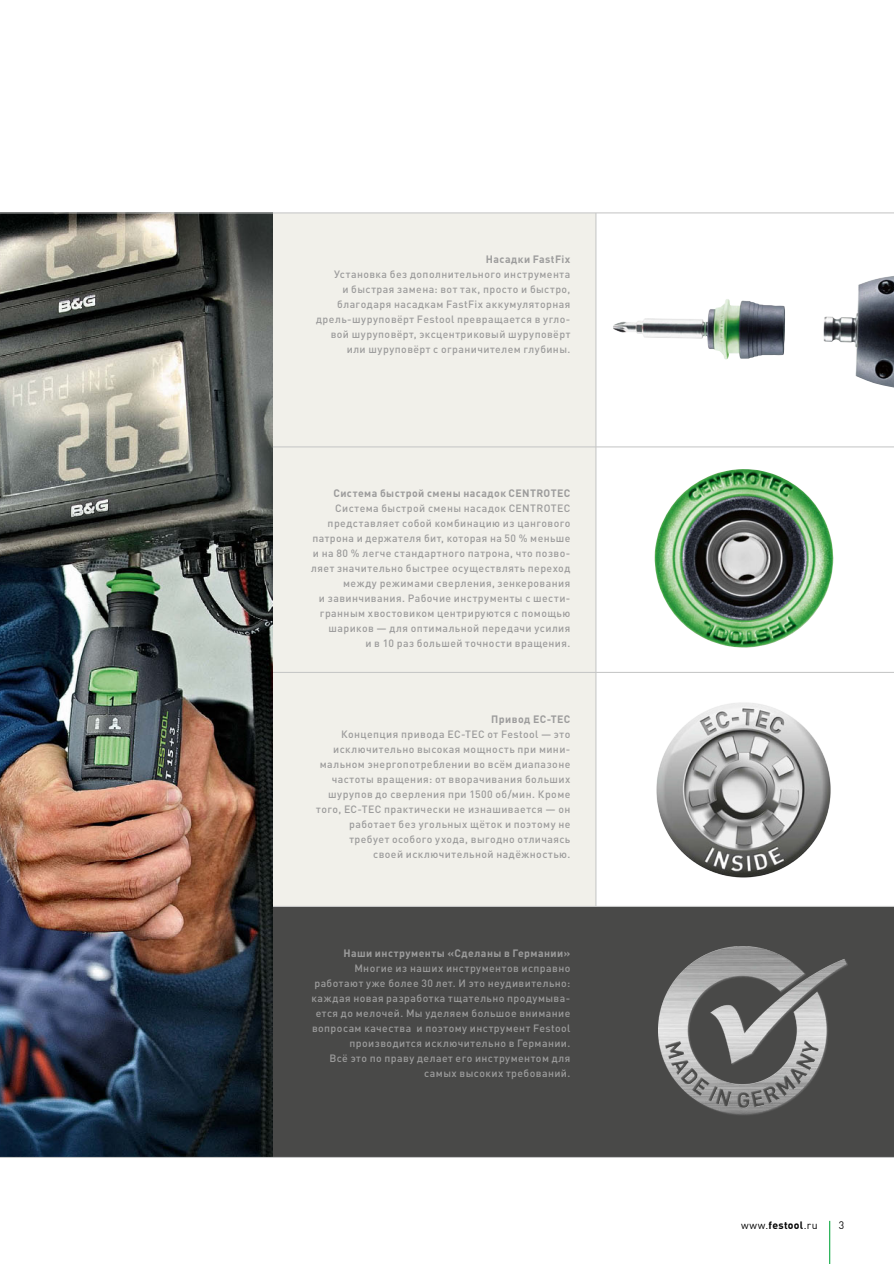
<style>
.page{position:relative;width:894px;height:1264px;background:#fff}
.page>*{position:absolute;margin:0;border:0;box-sizing:border-box;transform-origin:0 0}
.t1{font:500 10.5px/15px "DIN Pro";letter-spacing:.04em;color:#9c9c9c;text-align:right}
.t2{font:700 10.5px "DIN Pro";letter-spacing:.04em;color:#9c9c9c}
.t3{font:10.5px "DIN Pro";color:#000}
.s1{font-weight:700}
</style>
<div class="page">
<div style="left:0;top:906px;width:893px;height:251px;background:#494948"></div>
<div style="left:0;top:213px;width:595px;height:693px;background:#f1f0ea"></div>
<img style="left:613px;top:276px;width:280px;height:112px">
<img style="left:654px;top:469px;width:179px;height:178px">
<img style="left:656px;top:702px;width:175px;height:176px">
<img style="left:658px;top:946px;width:190px;height:169px">
<hr style="left:829px;top:1220px;width:1px;height:43px;background:#00a437">
<hr style="left:272px;top:671px;width:621px;height:2px;background:#c5c6c6">
<hr style="left:272px;top:446px;width:621px;height:1px;background:#c5c6c6">
<hr style="left:595px;top:213px;width:1px;height:693px;background:#c5c6c6">
<hr style="left:0;top:905px;width:893px;height:1px;background:#c5c6c6">
<img style="left:0;top:213px;width:272px;height:943px">
<hr style="left:0;top:1156px;width:893px;height:1px;background:#c5c6c6">
<hr style="left:0;top:212px;width:893px;height:1px;background:#c5c6c6">
<p class="t2" style="left:486px;top:253px;width:86px">Насадки FastFix</p>
<p class="t1" style="left:316px;top:266px;width:256px">Установка без дополнительного инструмента<br>и быстрая замена: вот так, просто и быстро, благодаря насадкам FastFix аккумуляторная дрель-шуруповёрт Festool превращается в угло&shy;вой шуруповёрт, эксцентриковый шуруповёрт или шуруповёрт с ограничителем глубины.</p>
<p class="t2" style="left:333px;top:487px;width:238px">Система быстрой смены насадок CENTROTEC</p>
<p class="t1" style="left:311px;top:500px;width:260px">Система быстрой смены насадок CENTROTEC представляет собой комбинацию из цангового патрона и держателя бит, которая на 50 % меньше и на 80 % легче стандартного патрона, что позво&shy;ляет значительно быстрее осуществлять переход между режимами сверления, зенкерования<br>и завинчивания. Рабочие инструменты с шести&shy;гранным хвостовиком центрируются с помощью шариков — для оптимальной передачи усилия<br>и в 10 раз большей точности вращения.</p>
<p class="t2" style="left:491px;top:712px;width:81px">Привод EC-TEC</p>
<p class="t1" style="left:316px;top:725px;width:255px">Концепция привода EC-TEC от Festool — это исключительно высокая мощность при мини&shy;мальном энергопотреблении во всём диапазоне частоты вращения: от вворачивания больших шурупов до сверления при 1500 об/мин. Кроме того, EC-TEC практически не изнашивается — он работает без угольных щёток и поэтому не требует особого ухода, выгодно отличаясь<br>своей исключительной надёжностью.</p>
<p class="t2" style="left:343px;top:946px;width:228px">Наши инструменты «Сделаны в Германии»</p>
<p class="t1" style="left:311px;top:959px;width:260px">Многие из наших инструментов исправно работают уже более 30 лет. И это неудивительно: каждая новая разработка тщательно продумыва&shy;ется до мелочей. Мы уделяем большое внимание вопросам качества и поэтому инструмент Festool производится исключительно в Германии.<br>Всё это по праву делает его инструментом для самых высоких требований.</p>
<p class="t3" style="left:741px;top:1218px;width:78px">www.<span class="s1">festool</span>.ru</p>
<p class="t3" style="left:838px;top:1218px;width:7px">3</p>
</div>
